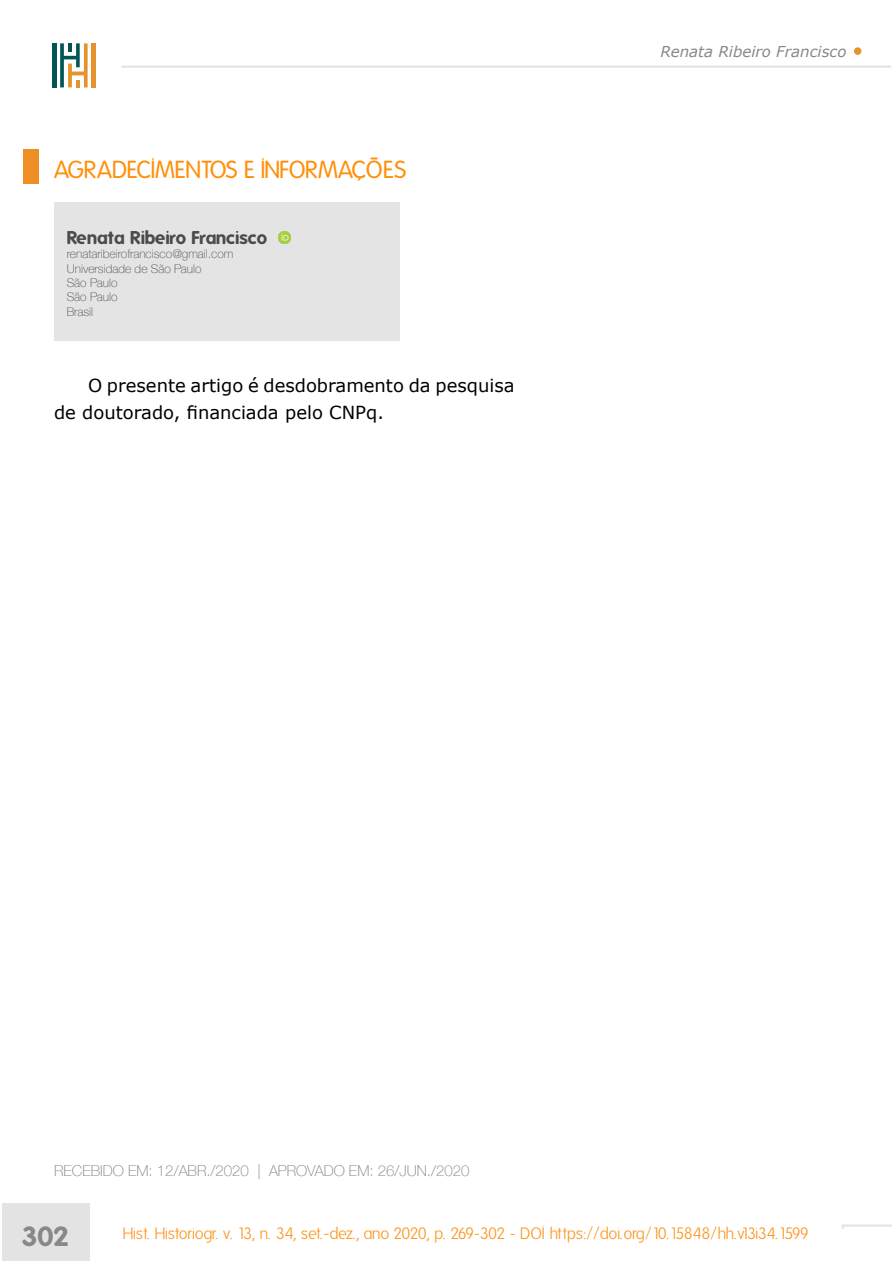
<style>
.page{position:relative;width:893px;height:1263px;background:#fff}
.page>*{position:absolute;margin:0;border:0;box-sizing:border-box;transform-origin:0 0}
.t1{font:700 27px "Folks";color:#888889}
.t2{font:24px "Folks";letter-spacing:-.03em;color:#ff8f0a}
.t3{font:18px/27px "Verdana";color:#000}
.t4{font:700 18px "Folks";color:#4b4b4b}
.t5{font:300 16.5px "Folks";letter-spacing:-.04em;color:#fc941a}
.t6{font:100 15px "Helvetica Neue";color:#7e7e7e}
.t7{font:italic 15px "Verdana";color:#888}
.t8{font:100 12px/14.4px "Helvetica Neue";color:#4b4b4b}
</style>
<div class="page">
<div style="left:2px;top:1203px;width:88px;height:57px;background:#e3e3e3"></div>
<svg style="left:842px;top:1224px;width:49px;height:5px"></svg>
<div style="left:854px;top:47px;width:7px;height:8px;background:#e4932d;border-radius:50%"></div>
<hr style="left:91px;top:43px;width:4px;height:44px;background:#e4932d">
<svg style="left:60px;top:43px;width:28px;height:44px"></svg>
<hr style="left:53px;top:43px;width:4px;height:44px;background:#055">
<hr style="left:121px;top:66px;width:770px;height:2px;background:#e3e3e3">
<div style="left:23px;top:149px;width:16px;height:35px;background:#ef8e25"></div>
<div style="left:54px;top:202px;width:346px;height:138px;background:#e4e4e4"></div>
<svg style="left:278px;top:232px;width:12px;height:12px"></svg>
<h2 class="t2" style="left:54px;top:156px;width:354px">AGRADECIMENTOS E INFORMAÇÕES</h2>
<p class="t4" style="left:67px;top:227px;width:202px">Renata Ribeiro Francisco</p>
<p class="t8" style="left:67px;top:246px;width:168px">renataribeirofrancisco@gmail.com<br>Universidade de São Paulo<br>São Paulo<br>São Paulo<br>Brasil</p>
<p class="t3" style="left:54px;top:372px;width:462px;text-indent:34px">O presente artigo é desdobramento da pesquisa de doutorado, financiada pelo CNPq.</p>
<p class="t7" style="left:660px;top:41px;width:187px">Renata Ribeiro Francisco</p>
<p class="t6" style="left:54px;top:1159px;width:417px">RECEBIDO EM: 12/ABR./2020 | APROVADO EM: 26/JUN./2020</p>
<h1 class="t1" style="left:22px;top:1220px;width:49px">302</h1>
<p class="t5" style="left:123px;top:1224px;width:688px">Hist. Historiogr. v. 13, n. 34, set.-dez., ano 2020, p. 269-302 - DOI https://doi.org/10.15848/hh.v13i34.1599</p>
</div>
